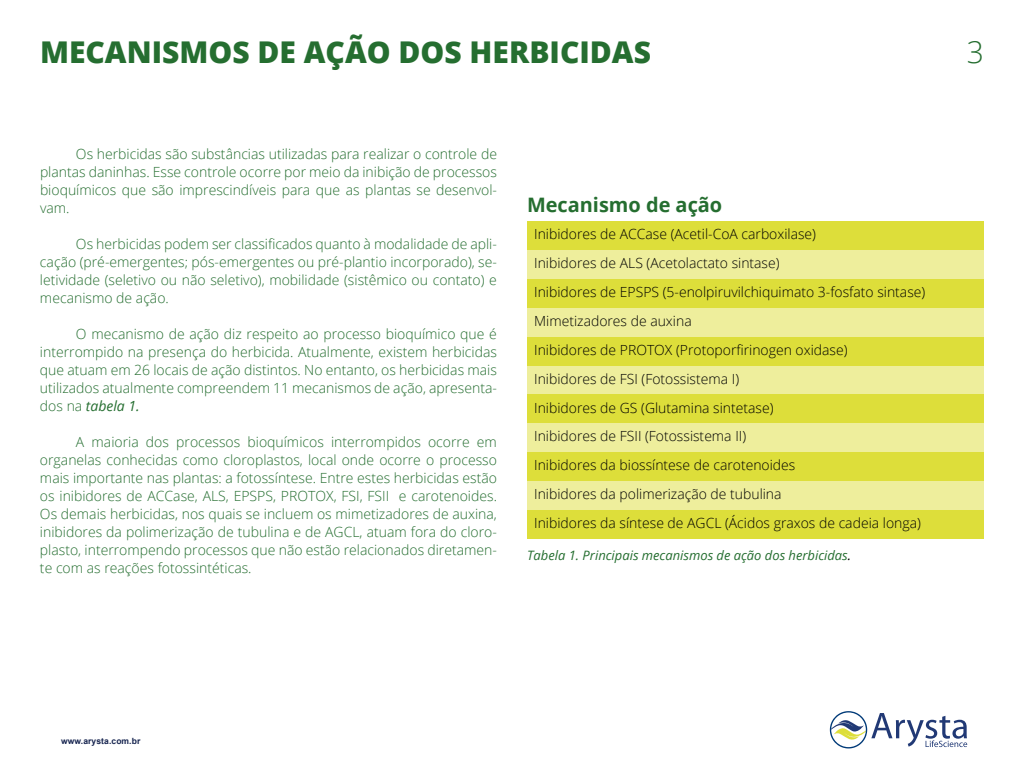
<style>
.page{position:relative;width:1024px;height:768px;background:#fff}
.page>*{position:absolute;margin:0;border:0;box-sizing:border-box;transform-origin:0 0}
.t1{font:800 30px "Open Sans";color:#256e30}
.t2{font:300 30px "Open Sans";color:#256e30}
.t3{font:700 19.9px "Open Sans";color:#256e30}
.t4{font:300 14px/18px "Open Sans";color:#256e30;text-align:justify}
.t5{font:300 14px/28.9px "Open Sans";color:#000}
.t6{font:italic 13px "Open Sans";color:#256e30}
.t7{font:700 8.5px "Arial";letter-spacing:.01em;color:#172550}
.s1{font-weight:400;font-style:italic}
.s2{color:#000}
</style>
<div class="page">
<svg style="left:830px;top:711px;width:137px;height:38px"></svg>
<div style="left:527px;top:221px;width:457px;height:29px;background:#ddde3a"></div>
<div style="left:527px;top:279px;width:457px;height:29px;background:#ddde3a"></div>
<div style="left:527px;top:337px;width:457px;height:29px;background:#ddde3a"></div>
<div style="left:527px;top:394px;width:457px;height:29px;background:#ddde3a"></div>
<div style="left:527px;top:452px;width:457px;height:29px;background:#ddde3a"></div>
<div style="left:527px;top:250px;width:457px;height:29px;background:#eeee9c"></div>
<div style="left:527px;top:308px;width:457px;height:29px;background:#eeee9c"></div>
<div style="left:527px;top:366px;width:457px;height:28px;background:#eeee9c"></div>
<div style="left:527px;top:423px;width:457px;height:29px;background:#eeee9c"></div>
<div style="left:527px;top:481px;width:457px;height:29px;background:#eeee9c"></div>
<div style="left:527px;top:510px;width:457px;height:29px;background:#ddde3a"></div>
<h1 class="t1" style="left:40px;top:29px;width:613px">MECANISMOS DE AÇÃO DOS HERBICIDAS</h1>
<p class="t4" style="left:40px;top:144px;width:459px;text-indent:36px">Os herbicidas são substâncias utilizadas para realizar o controle de plantas daninhas. Esse controle ocorre por meio da inibição de processos bioquímicos que são imprescindíveis para que as plantas se desenvol&shy;vam.</p>
<p class="t4" style="left:40px;top:234px;width:459px;text-indent:36px">Os herbicidas podem ser classificados quanto à modalidade de apli&shy;cação (pré-emergentes; pós-emergentes ou pré-plantio incorporado), se&shy;letividade (seletivo ou não seletivo), mobilidade (sistêmico ou contato) e mecanismo de ação.</p>
<p class="t4" style="left:40px;top:324px;width:459px;text-indent:36px">O mecanismo de ação diz respeito ao processo bioquímico que é interrompido na presença do herbicida. Atualmente, existem herbicidas que atuam em 26 locais de ação distintos. No entanto, os herbicidas mais utilizados atualmente compreendem 11 mecanismos de ação, apresenta&shy;dos na <span class="s1">tabela 1.</span></p>
<p class="t4" style="left:40px;top:432px;width:459px;text-indent:36px">A maioria dos processos bioquímicos interrompidos ocorre em organelas conhecidas como cloroplastos, local onde ocorre o processo mais importante nas plantas: a fotossíntese. Entre estes herbicidas estão os inibidores de ACCase, ALS, EPSPS, PROTOX, FSI, FSII e carotenoides.<br>Os demais herbicidas, nos quais se incluem os mimetizadores de auxina, inibidores da polimerização de tubulina e de AGCL, atuam fora do cloro&shy;plasto, interrompendo processos que não estão relacionados diretamen&shy;te com as reações fotossintéticas.</p>
<h2 class="t3" style="left:527px;top:190px;width:197px">Mecanismo de ação</h2>
<p class="t5" style="left:534px;top:219px;width:393px">Inibidores de ACCase (Acetil-CoA carboxilase)<br>Inibidores de ALS (Acetolactato sintase)<br>Inibidores de EPSPS (5-enolpiruvilchiquimato 3-fosfato sintase)<br>Mimetizadores de auxina<br>Inibidores de PROTOX (Protoporfirinogen oxidase)<br>Inibidores de FSI (Fotossistema I)<br>Inibidores de GS (Glutamina sintetase)<br>Inibidores de FSII (Fotossistema II)<br>Inibidores da biossíntese de carotenoides<br>Inibidores da polimerização de tubulina<br>Inibidores da síntese de AGCL (Ácidos graxos de cadeia longa)</p>
<p class="t6" style="left:527px;top:546px;width:325px">Tabela 1. Principais mecanismos de ação dos herbicidas<span class="s2">.</span></p>
<h1 class="t2" style="left:967px;top:32px;width:19px">3</h1>
<p class="t7" style="left:61px;top:735px;width:81px">www.arysta.com.br</p>
</div>
